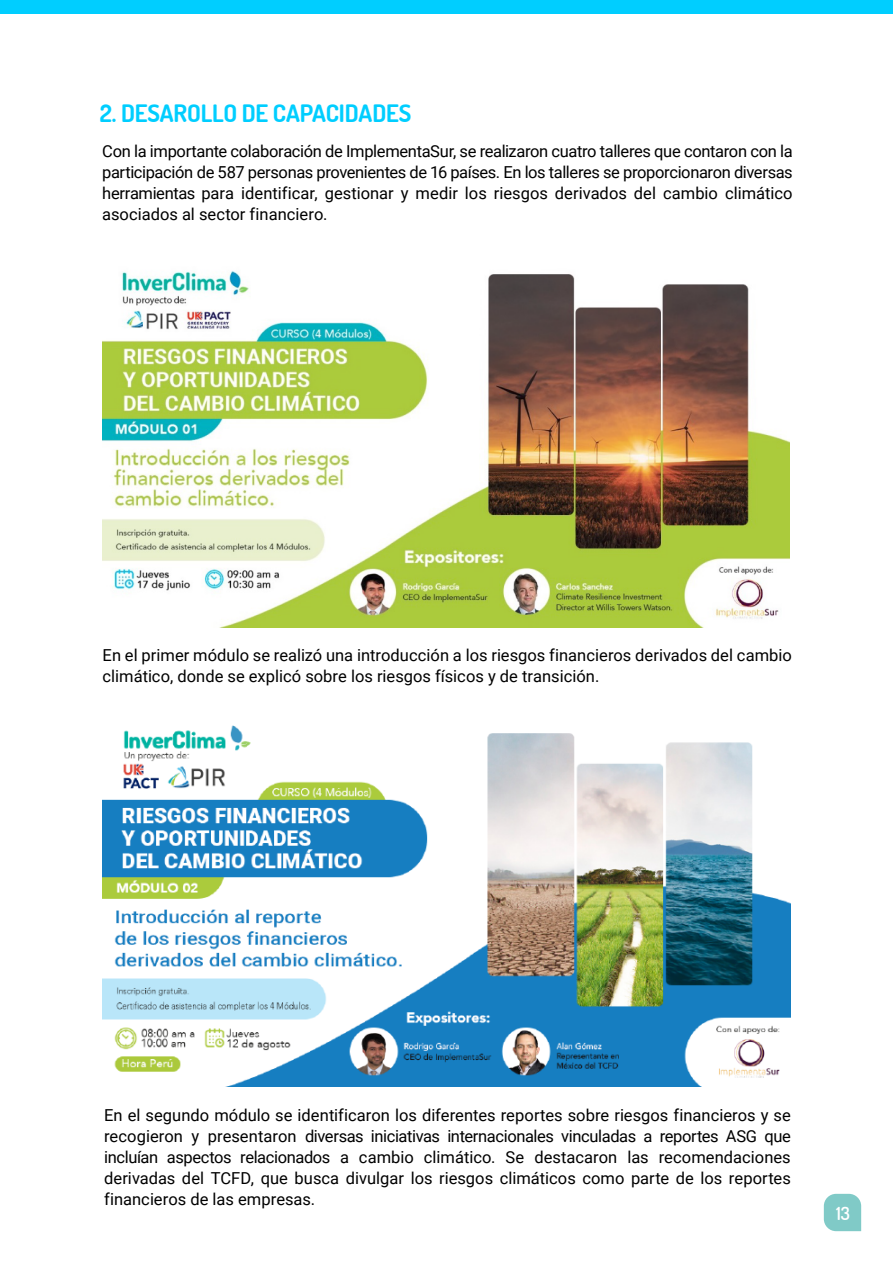
<style>
.page{position:relative;width:893px;height:1263px;background:#fff}
.page>*{position:absolute;margin:0;border:0;box-sizing:border-box;transform-origin:0 0}
.t1{font:700 24px "Dosis";letter-spacing:-.005em;color:#00ceff}
.t2{font:600 18px "Dosis";color:#fff}
.t3{font:16.5px/21px "Roboto";color:#000;text-align:justify}
</style>
<div class="page">
<svg style="left:824px;top:1194px;width:37px;height:37px"></svg>
<div style="left:0;top:0;width:893px;height:14px;background:#00ceff"></div>
<img style="left:103px;top:271px;width:686px;height:357px">
<img style="left:103px;top:725px;width:688px;height:361px">
<h1 class="t1" style="left:100px;top:97px;width:313px">2. DESAROLLO DE CAPACIDADES</h1>
<p class="t3" style="left:102px;top:140px;width:692px">Con la importante colaboración de ImplementaSur, se realizaron cuatro talleres que contaron con la participación de 587 personas provenientes de 16 países. En los talleres se proporcionaron diversas herramientas para identificar, gestionar y medir los riesgos derivados del cambio climático asociados al sector financiero.</p>
<p class="t3" style="left:103px;top:644px;width:691px">En el primer módulo se realizó una introducción a los riesgos financieros derivados del cambio climático, donde se explicó sobre los riesgos físicos y de transición.</p>
<p class="t3" style="left:104px;top:1104px;width:688px">En el segundo módulo se identificaron los diferentes reportes sobre riesgos financieros y se recogieron y presentaron diversas iniciativas internacionales vinculadas a reportes ASG que incluían aspectos relacionados a cambio climático. Se destacaron las recomendaciones derivadas del TCFD, que busca divulgar los riesgos climáticos como parte de los reportes financieros de las empresas.</p>
<p class="t2" style="left:836px;top:1200px;width:15px">13</p>
</div>
